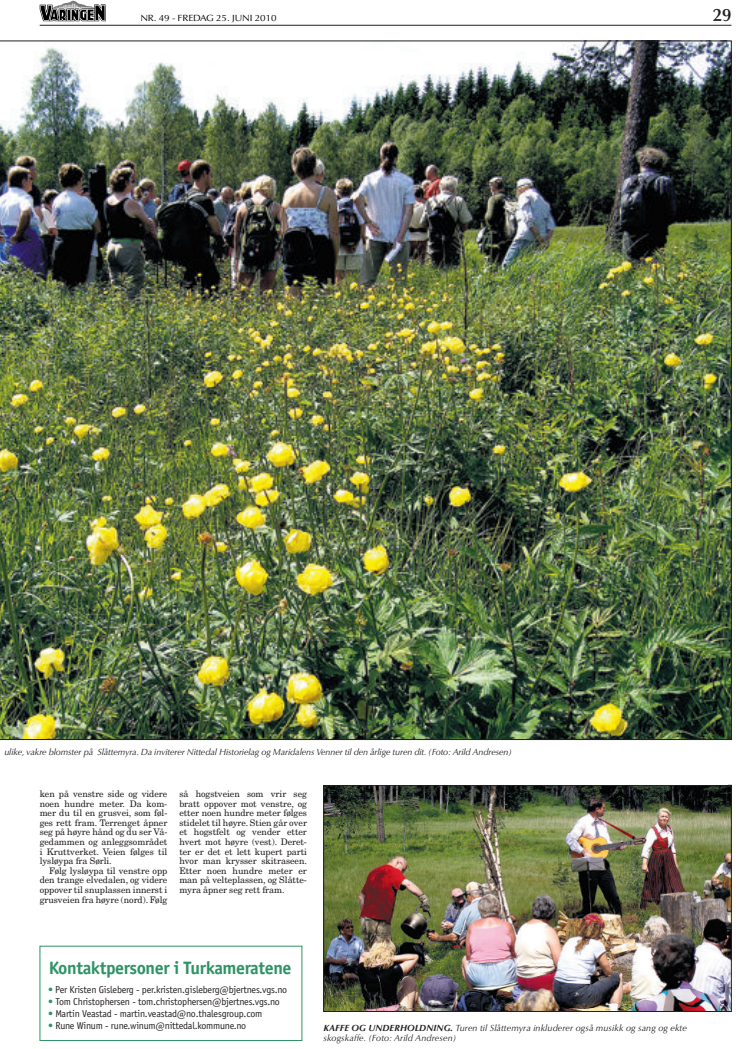
<style>
.page{position:relative;width:740px;height:1049px;background:#fff}
.page>*{position:absolute;margin:0;border:0;box-sizing:border-box;transform-origin:0 0}
.t1{font:700 18px "Officina Sans Std";letter-spacing:-.02em;color:#2f9365}
.t2{font:600 18px "Optima LT Std";color:#231f20}
.t3{font:10px "Officina Sans Std";letter-spacing:-.02em;color:#231f20}
.t4{font:9px/9.6px "New Century Schlbk LT Std";letter-spacing:-.005em;color:#231f20;text-align:justify}
.t5{font:italic 9px "Optima LT Std";letter-spacing:-.01em;color:#231f20}
.t6{font:italic 9px/10px "Optima LT Std";letter-spacing:.01em;color:#231f20}
.t7{font:9px "Optima LT Std";letter-spacing:-.01em;color:#000;scale:1.1 1}
.s1{color:#2f9365}
.s2{font-weight:700}
</style>
<div class="page">
<svg style="left:43px;top:21px;width:63px;height:1px"></svg>
<svg style="left:40px;top:1px;width:66px;height:20px"></svg>
<hr style="left:40px;top:25px;width:691px;height:1px;background:#231f20">
<div style="left:40px;top:946px;width:262px;height:95px;border:1px solid #2f9365"></div>
<img style="left:325px;top:787px;width:404px;height:222px">
<div style="left:323px;top:785px;width:408px;height:226px;border:1px solid #231f20"></div>
<img style="left:0;top:41px;width:731px;height:699px">
<p class="t7" style="left:140px;top:12px;width:125px">NR. 49 - FREDAG 25. JUNI 2010</p>
<h1 class="t2" style="left:713px;top:5px;width:20px">29</h1>
<p class="t5" style="left:4px;top:747px;width:509px">ulike, vakre blomster på Slåttemyra. Da inviterer Nittedal Historielag og Maridalens Venner til den årlige turen dit. (Foto: Arild Andresen)</p>
<p class="t4" style="left:40px;top:789px;width:129px">ken på venstre side og videre noen hundre meter. Da kom&shy;mer du til en grusvei, som føl&shy;ges rett fram. Terrenget åpner seg på høyre hånd og du ser Vå&shy;gedammen og anleggsområdet i Kruttverket. Veien følges til lysløypa fra Sørli.</p>
<p class="t4" style="left:40px;top:866px;width:129px;text-indent:10px">Følg lysløypa til venstre opp den trange elvedalen, og videre oppover til snuplassen innerst i grusveien fra høyre (nord). Følg</p>
<p class="t4" style="left:179px;top:789px;width:129px">så hogstveien som vrir seg bratt oppover mot venstre, og etter noen hundre meter følges stidelet til høyre. Stien går over et hogstfelt og vender etter hvert mot høyre (vest). Deret&shy;ter er det et lett kupert parti hvor man krysser skitraseen.<br>Etter noen hundre meter er man på velteplassen, og Slåtte&shy;myra åpner seg rett fram.</p>
<h1 class="t1" style="left:49px;top:957px;width:244px">Kontaktpersoner i Turkameratene</h1>
<p class="t3" style="left:48px;top:983px;width:241px"><span class="s1">•</span> Per Kristen Gisleberg - per.kristen.gisleberg@bjertnes.vgs.no</p>
<p class="t3" style="left:48px;top:995px;width:233px"><span class="s1">•</span> Tom Christophersen - tom.christophersen@bjertnes.vgs.no</p>
<p class="t3" style="left:48px;top:1007px;width:216px"><span class="s1">•</span> Martin Veastad - martin.veastad@no.thalesgroup.com</p>
<p class="t3" style="left:48px;top:1019px;width:200px"><span class="s1">•</span> Rune Winum - rune.winum@nittedal.kommune.no</p>
<p class="t6" style="left:323px;top:1023px;width:365px"><span class="s2">KAFFE OG UNDERHOLDNING.</span> Turen til Slåttemyra inkluderer også musikk og sang og ekte skogskaffe. (Foto: Arild Andresen)</p>
</div>
